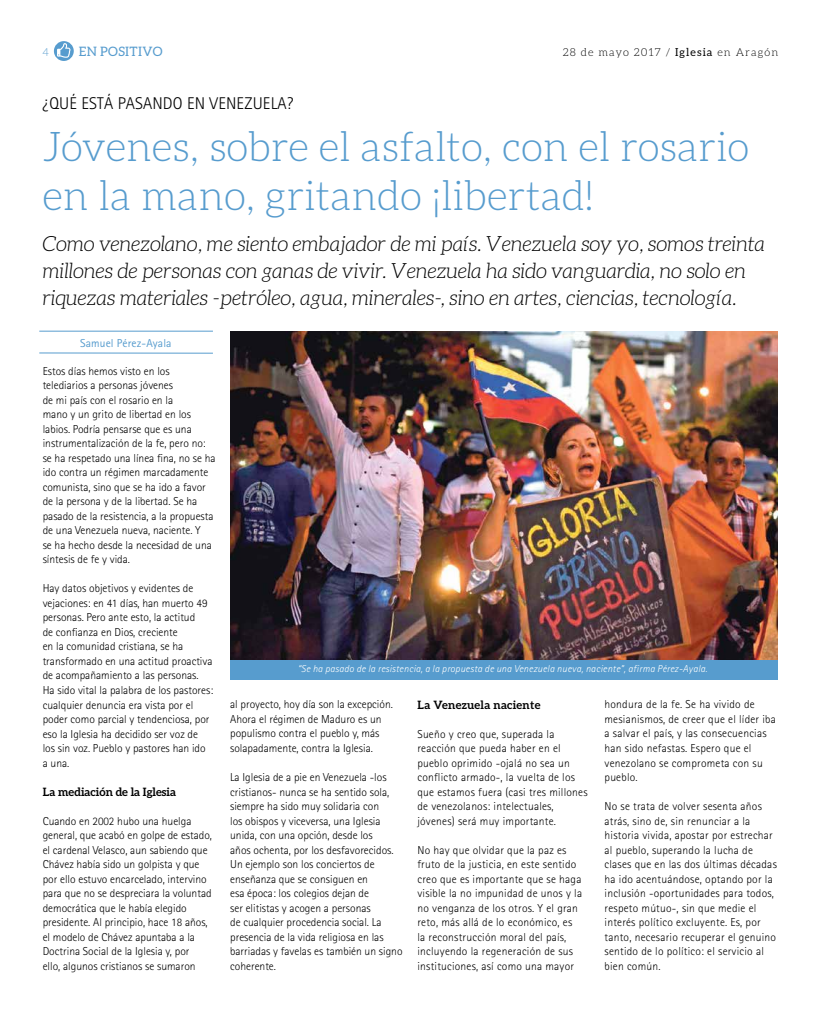
<style>
.page{position:relative;width:820px;height:1021px;background:#fff}
.page>*{position:absolute;margin:0;border:0;box-sizing:border-box;transform-origin:0 0}
.t1{font:300 41px/49.2px "Aleo";color:#579cce}
.t2{font:italic 300 21px/27px "Aleo";letter-spacing:-.01em;color:#000}
.t3{font:300 17px "Rotis Sans Serif";letter-spacing:.01em;color:#000}
.t4{font:13px "Aleo";letter-spacing:.025em;color:#579cce}
.t5{font:300 11.5px/14.5px "Rotis Sans Serif";color:#000}
.t6{font:300 11.5px/14.5px "Rotis Sans Serif";letter-spacing:.02em;color:#000}
.t7{font:700 11.5px "Aleo";letter-spacing:.015em;color:#000}
.t8{font:11.5px "Rotis Sans Serif";letter-spacing:.01em;color:#579cce}
.t9{font:300 11px "Aleo";letter-spacing:.1em;color:#000}
.t10{font:300 11px "Aleo";color:#579cce}
.t11{font:italic 300 10px "Rotis Sans Serif";letter-spacing:.025em;color:#fff}
.s1{font-weight:400}
</style>
<div class="page">
<svg style="left:54px;top:41px;width:20px;height:20px"></svg>
<div style="left:230px;top:659px;width:547px;height:20px;background:#579cce"></div>
<img style="left:230px;top:331px;width:547px;height:328px">
<hr style="left:39px;top:331px;width:174px;height:1px;background:#579cce">
<hr style="left:39px;top:353px;width:174px;height:1px;background:#579cce">
<p class="t10" style="left:43px;top:46px;width:8px">4</p>
<p class="t4" style="left:79px;top:44px;width:85px">EN POSITIVO</p>
<p class="t9" style="left:562px;top:46px;width:217px">28 de mayo 2017 / <span class="s1">Iglesia</span> en Aragón</p>
<h3 class="t3" style="left:43px;top:93px;width:252px">¿QUÉ ESTÁ PASANDO EN VENEZUELA?</h3>
<h1 class="t1" style="left:43px;top:122px;width:708px">Jóvenes, sobre el asfalto, con el rosario en la mano, gritando ¡libertad!</h1>
<p class="t2" style="left:43px;top:230px;width:723px">Como venezolano, me siento embajador de mi país. Venezuela soy yo, somos treinta millones de personas con ganas de vivir. Venezuela ha sido vanguardia, no solo en riquezas materiales -petróleo, agua, minerales-, sino en artes, ciencias, tecnología.</p>
<p class="t8" style="left:80px;top:336px;width:93px">Samuel Pérez-Ayala</p>
<p class="t5" style="left:43px;top:363px;width:174px">Estos días hemos visto en los telediarios a personas jóvenes<br>de mi país con el rosario en la<br>mano y un grito de libertad en los labios. Podría pensarse que es una instrumentalización de la fe, pero no: se ha respetado una línea fina, no se ha ido contra un régimen marcadamente comunista, sino que se ha ido a favor de la persona y de la libertad. Se ha pasado de la resistencia, a la propuesta de una Venezuela nueva, naciente. Y<br>se ha hecho desde la necesidad de una síntesis de fe y vida.</p>
<p class="t5" style="left:43px;top:581px;width:172px">Hay datos objetivos y evidentes de vejaciones: en 41 días, han muerto 49 personas. Pero ante esto, la actitud<br>de confianza en Dios, creciente<br>en la comunidad cristiana, se ha transformado en una actitud proactiva de acompañamiento a las personas.<br>Ha sido vital la palabra de los pastores: cualquier denuncia era vista por el poder como parcial y tendenciosa, por eso la Iglesia ha decidido ser voz de los sin voz. Pueblo y pastores han ido a una.</p>
<p class="t7" style="left:43px;top:784px;width:135px">La mediación de la Iglesia</p>
<p class="t5" style="left:43px;top:813px;width:171px">Cuando en 2002 hubo una huelga general, que acabó en golpe de estado, el cardenal Velasco, aun sabiendo que Chávez había sido un golpista y que por ello estuvo encarcelado, intervino para que no se despreciara la voluntad democrática que le había elegido presidente. Al principio, hace 18 años, el modelo de Chávez apuntaba a la Doctrina Social de la Iglesia y, por<br>ello, algunos cristianos se sumaron</p>
<p class="t11" style="left:297px;top:663px;width:411px">“Se ha pasado de la resistencia, a la propuesta de una Venezuela nueva, naciente”, afirma Pérez-Ayala.</p>
<p class="t6" style="left:604px;top:697px;width:173px">hondura de la fe. Se ha vivido de mesianismos, de creer que el líder iba a salvar el país, y las consecuencias han sido nefastas. Espero que el venezolano se comprometa con su pueblo.</p>
<p class="t6" style="left:604px;top:798px;width:174px">No se trata de volver sesenta años atrás, sino de, sin renunciar a la historia vivida, apostar por estrechar al pueblo, superando la lucha de clases que en las dos últimas décadas ha ido acentuándose, optando por la inclusión -oportunidades para todos, respeto mútuo-, sin que medie el interés político excluyente. Es, por tanto, necesario recuperar el genuino sentido de lo político: el servicio al bien común.</p>
<p class="t7" style="left:417px;top:697px;width:125px">La Venezuela naciente</p>
<p class="t6" style="left:417px;top:726px;width:172px">Sueño y creo que, superada la reacción que pueda haber en el pueblo oprimido -ojalá no sea un conflicto armado-, la vuelta de los que estamos fuera (casi tres millones de venezolanos: intelectuales, jóvenes) será muy importante.</p>
<p class="t6" style="left:417px;top:842px;width:166px">No hay que olvidar que la paz es fruto de la justicia, en este sentido creo que es importante que se haga visible la no impunidad de unos y la no venganza de los otros. Y el gran reto, más allá de lo económico, es la reconstrucción moral del país, incluyendo la regeneración de sus instituciones, así como una mayor</p>
<p class="t5" style="left:230px;top:697px;width:164px">al proyecto, hoy día son la excepción.<br>Ahora el régimen de Maduro es un populismo contra el pueblo y, más solapadamente, contra la Iglesia.</p>
<p class="t5" style="left:230px;top:769px;width:174px">La Iglesia de a pie en Venezuela -los cristianos- nunca se ha sentido sola, siempre ha sido muy solidaria con<br>los obispos y viceversa, una Iglesia unida, con una opción, desde los<br>años ochenta, por los desfavorecidos.<br>Un ejemplo son los conciertos de enseñanza que se consiguen en<br>esa época: los colegios dejan de<br>ser elitistas y acogen a personas<br>de cualquier procedencia social. La presencia de la vida religiosa en las barriadas y favelas es también un signo coherente.</p>
</div>
